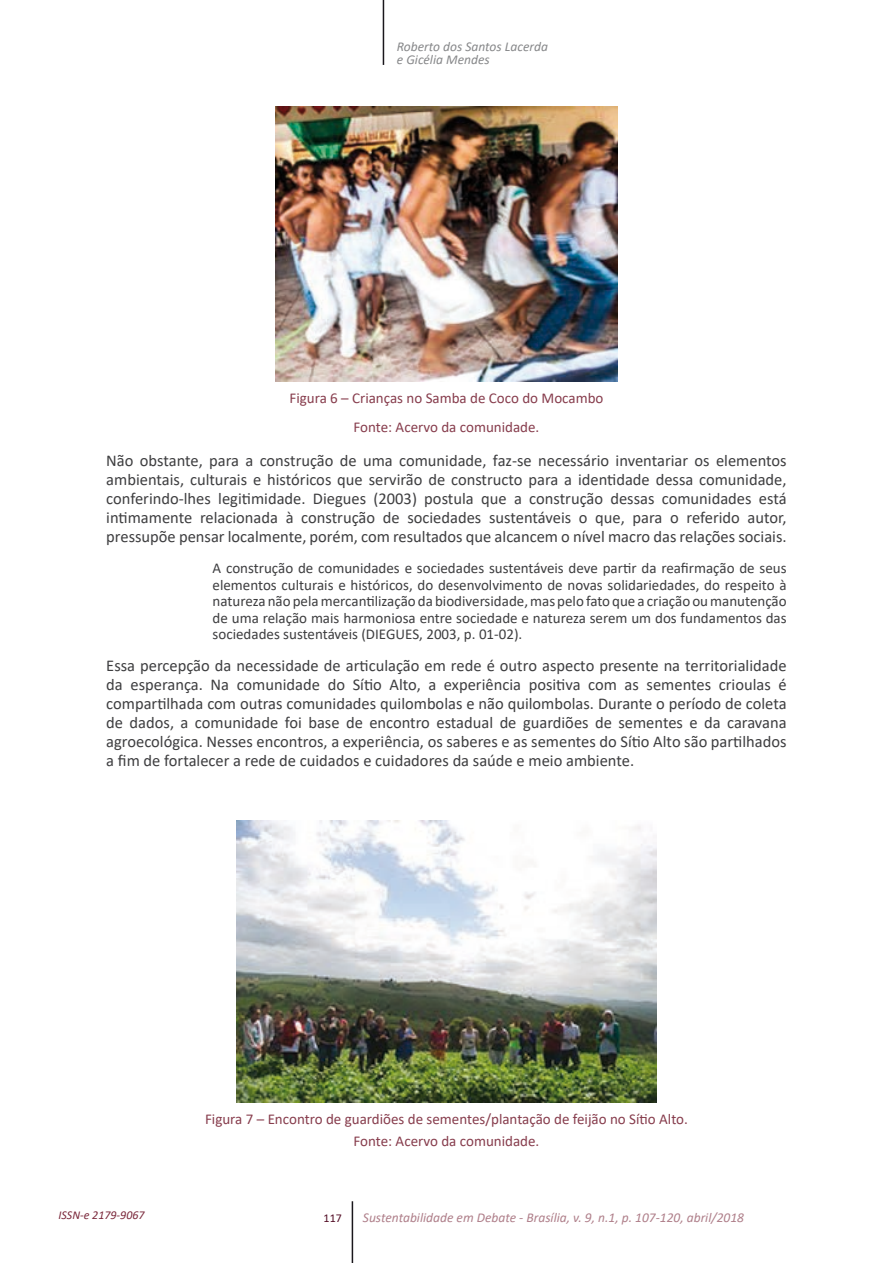
<style>
.page{position:relative;width:893px;height:1263px;background:#fff}
.page>*{position:absolute;margin:0;border:0;box-sizing:border-box;transform-origin:0 0}
.t1{font:16.5px/18.9px "Calibri";color:#3e3e40;text-align:justify}
.t2{font:15px/16.5px "Calibri";color:#3e3e40;text-align:justify}
.t3{font:15px/28.3px "Calibri";color:#873d4d;text-align:center}
.t4{font:italic 13.5px "Calibri";color:#af7f8a}
.t5{font:italic 13.5px/13.5px "Calibri";color:#87888a}
.t6{font:italic 12px "Calibri";color:#7a273a}
.t7{font:12px "Calibri";color:#520d25}
</style>
<div class="page">
<hr style="left:383px;top:0;width:1px;height:65px;background:#1a171c">
<hr style="left:352px;top:1201px;width:1px;height:62px;background:#1a171c">
<img style="left:276px;top:106px;width:341px;height:275px">
<img style="left:236px;top:820px;width:421px;height:282px">
<p class="t5" style="left:397px;top:39px;width:153px">Roberto dos Santos Lacerda e Gicélia Mendes</p>
<p class="t3" style="left:289px;top:384px;width:315px">Figura 6 – Crianças no Samba de Coco do Mocambo<br>Fonte: Acervo da comunidade.</p>
<p class="t1" style="left:106px;top:450px;width:682px">Não obstante, para a construção de uma comunidade, faz-se necessário inventariar os elementos ambientais, culturais e históricos que servirão de constructo para a identidade dessa comunidade, conferindo-lhes legitimidade. Diegues (2003) postula que a construção dessas comunidades está intimamente relacionada à construção de sociedades sustentáveis o que, para o referido autor, pressupõe pensar localmente, porém, com resultados que alcancem o nível macro das relações sociais.</p>
<p class="t2" style="left:213px;top:560px;width:576px">A construção de comunidades e sociedades sustentáveis deve partir da reafirmação de seus elementos culturais e históricos, do desenvolvimento de novas solidariedades, do respeito à natureza não pela mercantilização da biodiversidade, mas pelo fato que a criação ou manutenção de uma relação mais harmoniosa entre sociedade e natureza serem um dos fundamentos das sociedades sustentáveis (DIEGUES, 2003, p. 01-02).</p>
<p class="t1" style="left:106px;top:656px;width:682px">Essa percepção da necessidade de articulação em rede é outro aspecto presente na territorialidade da esperança. Na comunidade do Sítio Alto, a experiência positiva com as sementes crioulas é compartilhada com outras comunidades quilombolas e não quilombolas. Durante o período de coleta de dados, a comunidade foi base de encontro estadual de guardiões de sementes e da caravana agroecológica. Nesses encontros, a experiência, os saberes e as sementes do Sítio Alto são partilhados a fim de fortalecer a rede de cuidados e cuidadores da saúde e meio ambiente.</p>
<p class="t3" style="left:205px;top:1108px;width:484px;line-height:21.5px">Figura 7 – Encontro de guardiões de sementes/plantação de feijão no Sítio Alto.<br>Fonte: Acervo da comunidade.</p>
<p class="t6" style="left:59px;top:1207px;width:88px">ISSN-e 2179-9067</p>
<p class="t4" style="left:363px;top:1208px;width:383px">Sustentabilidade em Debate - Brasília, v. 9, n.1, p. 107-120, abril/2018</p>
<p class="t7" style="left:324px;top:1209px;width:20px">117</p>
</div>
